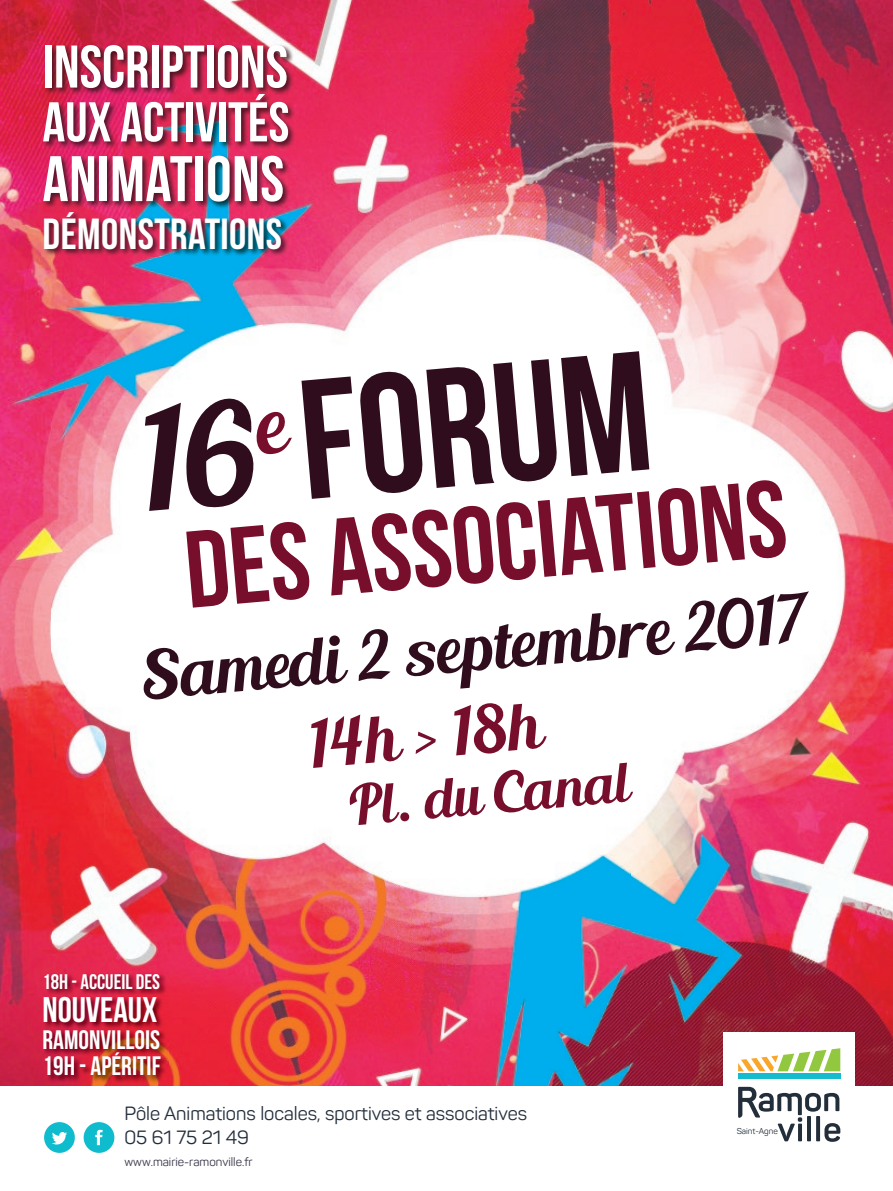
<style>
.page{position:relative;width:893px;height:1191px;background:#fff}
.page>*{position:absolute;margin:0;border:0;box-sizing:border-box;transform-origin:0 0}
.t1{font:169.35px "Bebas Neue";color:#2f0d1d}
.t2{font:108.9px "Bebas Neue";color:#760e2c}
.t3{font:66.3px "Blenda Script";color:#2f0d1d}
.t4{font:65.25px "Blenda Script";color:#760e2c}
.t5{font:64.2px "Bebas Neue";letter-spacing:.01em;color:#fff}
.t6{font:60px "Bebas Neue";color:#fff}
.t7{font:55.95px "Bebas Neue";color:#fff}
.t8{font:55.35px "Blenda Script";color:#760e2c}
.t9{font:43.5px "Bebas Neue";letter-spacing:.01em;color:#fff}
.t10{font:35.55px "Bebas Neue";color:#fff}
.t11{font:26.7px/26.7px "Bebas Neue";color:#fff}
.t12{font:21.15px "Bebas Neue";color:#fff}
.t13{font:18.9px/23.7px "Panton";color:#232e3b}
.t14{font:12px "Panton";color:#353547}
.t15{font:8.4px "Panton";color:#232e3b}
</style>
<div class="page">
<img style="left:0;top:0;width:893px;height:51px">
<img style="left:0;top:51px;width:52px;height:1035px">
<img style="left:263px;top:51px;width:630px;height:1035px">
<img style="left:52px;top:256px;width:211px;height:727px">
<img style="left:158px;top:983px;width:105px;height:103px">
<img style="left:52px;top:1083px;width:106px;height:3px">
<div style="left:723px;top:1032px;width:132px;height:125px;background:#fff"></div>
<div style="left:738px;top:1073px;width:102px;height:6px;background:#14bcce"></div>
<svg style="left:738px;top:1086px;width:102px;height:55px"></svg>
<svg style="left:738px;top:1048px;width:102px;height:23px"></svg>
<img style="left:42px;top:44px;width:254px;height:212px">
<img style="left:42px;top:972px;width:126px;height:111px">
<div style="left:44px;top:1122px;width:31px;height:30px;background:#0fbcce;border-radius:50%"></div>
<svg style="left:52px;top:1132px;width:15px;height:12px"></svg>
<div style="left:84px;top:1122px;width:30px;height:30px;background:#0fbcce;border-radius:50%"></div>
<svg style="left:95px;top:1129px;width:8px;height:16px"></svg>
<svg style="left:140px;top:384px;width:153px;height:127px"></svg>
<h3 class="t6" style="left:43px;top:34px;width:247px">INSCRIPTIONS</h3>
<h3 class="t7" style="left:43px;top:91px;width:248px">AUX ACTIVITÉS</h3>
<h3 class="t5" style="left:43px;top:144px;width:243px">ANIMATIONS</h3>
<h3 class="t9" style="left:43px;top:210px;width:241px">DÉMONSTRATIONS</h3>
<h1 class="t1" style="left:292px;top:348px;width:354px;rotate:-5deg">FORUM</h1>
<h2 class="t2" style="left:180px;top:511px;width:605px;rotate:-5deg">DES ASSOCIATIONS</h2>
<h3 class="t3" style="left:138px;top:633px;width:669px;rotate:-5deg">Samedi 2 septembre 2017</h3>
<h3 class="t4" style="left:305px;top:703px;width:233px;rotate:-5deg">14h &gt; 18h</h3>
<h3 class="t8" style="left:344px;top:770px;width:283px;rotate:-5deg">Pl. du Canal</h3>
<p class="t12" style="left:43px;top:970px;width:119px">18H - ACCUEIL DES</p>
<h3 class="t10" style="left:43px;top:990px;width:116px">NOUVEAUX</h3>
<h3 class="t11" style="left:43px;top:1025px;width:120px">RAMONVILLOIS<br>19H - APÉRITIF</h3>
<p class="t13" style="left:124px;top:1101px;width:404px">Pôle Animations locales, sportives et associatives<br>05 61 75 21 49</p>
<p class="t14" style="left:124px;top:1154px;width:130px">www.mairie-ramonville.fr</p>
<p class="t15" style="left:737px;top:1126px;width:43px">Saint-Agne</p>
</div>
